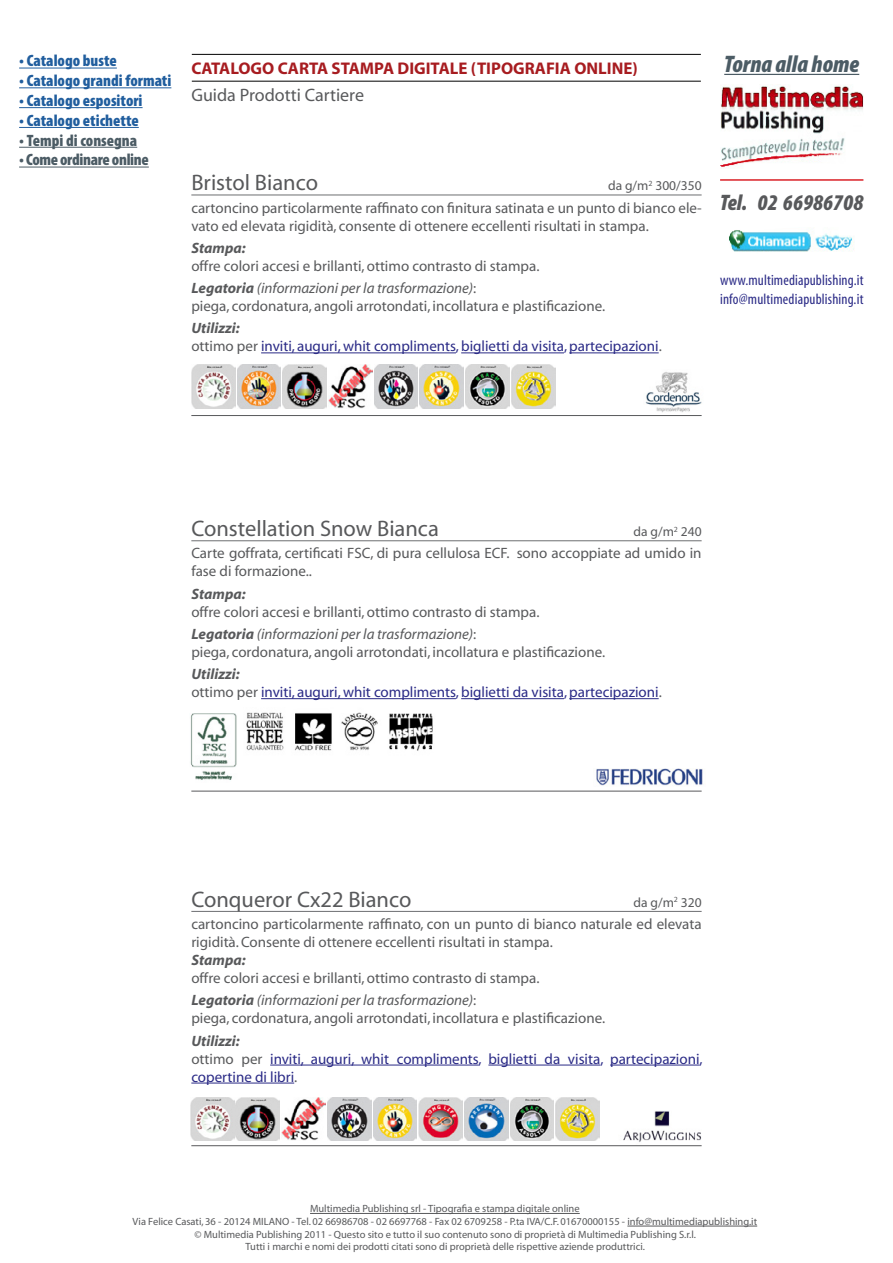
<style>
.page{position:relative;width:893px;height:1263px;background:#fff}
.page>*{position:absolute;margin:0;border:0;box-sizing:border-box;transform-origin:0 0}
.t1{font:italic 900 condensed 24px "Myriad Pro";color:#4c5c65}
.t2{font:22.5px "Myriad";color:#58595b}
.t3{font:italic 900 condensed 22.5px "Myriad Pro";color:#58595b}
.t4{font:18px "Myriad";color:#58595b}
.t5{font:700 16.95px "Myriad";color:#a71c20}
.t6{font:900 condensed 16.5px "Myriad Pro";color:#215e9e}
.t7{font:900 condensed 16.5px "Myriad Pro";letter-spacing:-.02em;color:#4c5c65}
.t8{font:900 condensed 16.5px "Myriad Pro";color:#4c5c65}
.t9{font:15px/18px "Myriad";color:#58595b}
.t10{font:15px/18px "Myriad";color:#2a2a86}
.t11{font:condensed 15px "Myriad";letter-spacing:.01em;color:#2a2a86}
.t12{font:italic 700 15px "Myriad";color:#58595b}
.t13{font:13.5px "Myriad";color:#58595b}
.t14{font:10.5px/12.6px "Myriad";color:#58595b;text-align:center}
.s1{font-weight:700;font-style:italic}
.s2{font-style:italic}
.s3{font-weight:700;font-style:italic;color:#58595b}
.s4{color:#58595b}
</style>
<div class="page">
<hr style="left:720px;top:179px;width:143px;height:2px;background:#da2128">
<img style="left:729px;top:230px;width:125px;height:22px">
<hr style="left:724px;top:74px;width:135px;height:1px;background:#4c5c65">
<img style="left:720px;top:85px;width:143px;height:83px">
<hr style="left:19px;top:68px;width:98px;height:1px;background:#215e9e">
<hr style="left:19px;top:87px;width:152px;height:1px;background:#215e9e">
<hr style="left:19px;top:107px;width:124px;height:1px;background:#215e9e">
<hr style="left:19px;top:127px;width:120px;height:1px;background:#215e9e">
<hr style="left:19px;top:147px;width:118px;height:1px;background:#4c5c65">
<hr style="left:19px;top:167px;width:130px;height:1px;background:#4c5c65">
<hr style="left:191px;top:540px;width:511px;height:1px;background:#6d6e71">
<hr style="left:191px;top:791px;width:511px;height:1px;background:#58595b">
<hr style="left:261px;top:698px;width:195px;height:1px;background:#2a2a86">
<hr style="left:461px;top:698px;width:103px;height:1px;background:#2a2a86">
<hr style="left:569px;top:698px;width:90px;height:1px;background:#2a2a86">
<img style="left:596px;top:768px;width:107px;height:18px">
<img style="left:190px;top:712px;width:243px;height:68px">
<hr style="left:192px;top:81px;width:509px;height:1px;background:#000">
<hr style="left:192px;top:54px;width:509px;height:1px;background:#000">
<hr style="left:191px;top:911px;width:511px;height:1px;background:#6d6e71">
<hr style="left:270px;top:1065px;width:209px;height:1px;background:#2a2a86">
<hr style="left:488px;top:1065px;width:112px;height:1px;background:#2a2a86">
<hr style="left:610px;top:1065px;width:90px;height:1px;background:#2a2a86">
<hr style="left:191px;top:1145px;width:511px;height:1px;background:#58595b">
<hr style="left:191px;top:1083px;width:103px;height:1px;background:#2a2a86">
<img style="left:623px;top:1111px;width:78px;height:31px">
<img style="left:236px;top:1097px;width:44px;height:44px">
<img style="left:190px;top:1097px;width:44px;height:44px">
<img style="left:282px;top:1097px;width:43px;height:44px">
<img style="left:327px;top:1097px;width:44px;height:44px">
<img style="left:373px;top:1097px;width:44px;height:44px">
<img style="left:419px;top:1097px;width:89px;height:44px">
<img style="left:510px;top:1097px;width:44px;height:44px">
<img style="left:556px;top:1097px;width:44px;height:44px">
<hr style="left:310px;top:1213px;width:270px;height:1px;background:#58595b">
<hr style="left:627px;top:1226px;width:130px;height:1px;background:#58595b">
<hr style="left:191px;top:195px;width:511px;height:1px;background:#6d6e71">
<hr style="left:191px;top:415px;width:511px;height:1px;background:#58595b">
<hr style="left:261px;top:352px;width:195px;height:1px;background:#2a2a86">
<hr style="left:461px;top:352px;width:103px;height:1px;background:#2a2a86">
<hr style="left:569px;top:352px;width:90px;height:1px;background:#2a2a86">
<img style="left:645px;top:372px;width:57px;height:41px">
<img style="left:237px;top:365px;width:44px;height:44px">
<img style="left:191px;top:365px;width:44px;height:44px">
<img style="left:283px;top:365px;width:89px;height:44px">
<img style="left:374px;top:365px;width:44px;height:44px">
<img style="left:420px;top:365px;width:89px;height:44px">
<img style="left:511px;top:365px;width:44px;height:44px">
<p class="t6" style="left:19px;top:50px;width:99px">• Catalogo buste</p>
<p class="t6" style="left:19px;top:70px;width:154px">• Catalogo grandi formati</p>
<p class="t6" style="left:19px;top:90px;width:125px">• Catalogo espositori</p>
<p class="t6" style="left:19px;top:110px;width:121px">• Catalogo etichette</p>
<p class="t8" style="left:19px;top:130px;width:120px">• Tempi di consegna</p>
<p class="t7" style="left:19px;top:149px;width:131px">• Come ordinare online</p>
<p class="t5" style="left:191px;top:60px;width:448px">CATALOGO CARTA STAMPA DIGITALE (TIPOGRAFIA ONLINE)</p>
<p class="t4" style="left:191px;top:86px;width:174px">Guida Prodotti Cartiere</p>
<h1 class="t1" style="left:724px;top:49px;width:137px">Torna alla home</h1>
<h2 class="t2" style="left:191px;top:172px;width:128px">Bristol Bianco</h2>
<p class="t13" style="left:608px;top:179px;width:95px">da g/m<sup>2</sup> 300/350</p>
<p class="t9" style="left:191px;top:199px;width:512px">cartoncino particolarmente raffinato con finitura satinata e un punto di bianco ele&shy;vato ed elevata rigidità, consente di ottenere eccellenti risultati in stampa.</p>
<p class="t12" style="left:191px;top:240px;width:56px">Stampa:</p>
<p class="t9" style="left:191px;top:255px;width:350px;line-height:22.2px">offre colori accesi e brillanti, ottimo contrasto di stampa.<br><span class="s1">Legatoria</span> <span class="s2">(informazioni per la trasformazione)</span>:</p>
<p class="t9" style="left:191px;top:298px;width:415px">piega, cordonatura, angoli arrotondati, incollatura e plastificazione.</p>
<p class="t10" style="left:191px;top:320px;width:472px"><span class="s3">Utilizzi:<br></span><span class="s4">ottimo per</span> inviti, auguri, whit compliments, biglietti da visita, partecipazioni<span class="s4">.</span></p>
<h2 class="t3" style="left:720px;top:188px;width:145px">Tel. 02 66986708</h2>
<p class="t11" style="left:720px;top:272px;width:145px">www.multimediapublishing.it</p>
<p class="t11" style="left:720px;top:291px;width:145px">info@multimediapublishing.it</p>
<h2 class="t2" style="left:191px;top:517px;width:249px">Constellation Snow Bianca</h2>
<p class="t13" style="left:633px;top:525px;width:70px">da g/m<sup>2</sup> 240</p>
<p class="t9" style="left:191px;top:545px;width:512px">Carte goffrata, certificati FSC, di pura cellulosa ECF. sono accoppiate ad umido in fase di formazione..</p>
<p class="t12" style="left:191px;top:586px;width:56px">Stampa:</p>
<p class="t9" style="left:191px;top:601px;width:350px;line-height:22.2px">offre colori accesi e brillanti, ottimo contrasto di stampa.<br><span class="s1">Legatoria</span> <span class="s2">(informazioni per la trasformazione)</span>:</p>
<p class="t9" style="left:191px;top:643px;width:415px">piega, cordonatura, angoli arrotondati, incollatura e plastificazione.</p>
<p class="t10" style="left:191px;top:666px;width:472px"><span class="s3">Utilizzi:<br></span><span class="s4">ottimo per</span> inviti, auguri, whit compliments, biglietti da visita, partecipazioni<span class="s4">.</span></p>
<h2 class="t2" style="left:191px;top:888px;width:222px">Conqueror Cx22 Bianco</h2>
<p class="t13" style="left:633px;top:895px;width:70px">da g/m<sup>2</sup> 320</p>
<p class="t9" style="left:191px;top:916px;width:512px">cartoncino particolarmente raffinato, con un punto di bianco naturale ed elevata rigidità. Consente di ottenere eccellenti risultati in stampa.</p>
<p class="t12" style="left:191px;top:952px;width:56px">Stampa:</p>
<p class="t9" style="left:191px;top:967px;width:350px;line-height:22.2px">offre colori accesi e brillanti, ottimo contrasto di stampa.<br><span class="s1">Legatoria</span> <span class="s2">(informazioni per la trasformazione)</span>:</p>
<p class="t9" style="left:191px;top:1010px;width:415px">piega, cordonatura, angoli arrotondati, incollatura e plastificazione.</p>
<p class="t10" style="left:191px;top:1032px;width:513px"><span class="s3">Utilizzi:<br></span><span class="s4">ottimo per</span> inviti, auguri, whit compliments, biglietti da visita, partecipazioni, copertine di libri<span class="s4">.</span></p>
<p class="t14" style="left:133px;top:1203px;width:626px">Multimedia Publishing srl - Tipografia e stampa digitale online<br>Via Felice Casati, 36 - 20124 MILANO - Tel. 02 66986708 - 02 6697768 - Fax 02 6709258 - P.ta IVA/C.F. 01670000155 - info@multimediapublishing.it © Multimedia Publishing 2011 - Questo sito e tutto il suo contenuto sono di proprietà di Multimedia Publishing S.r.l.<br>Tutti i marchi e nomi dei prodotti citati sono di proprietà delle rispettive aziende produttrici.</p>
</div>
